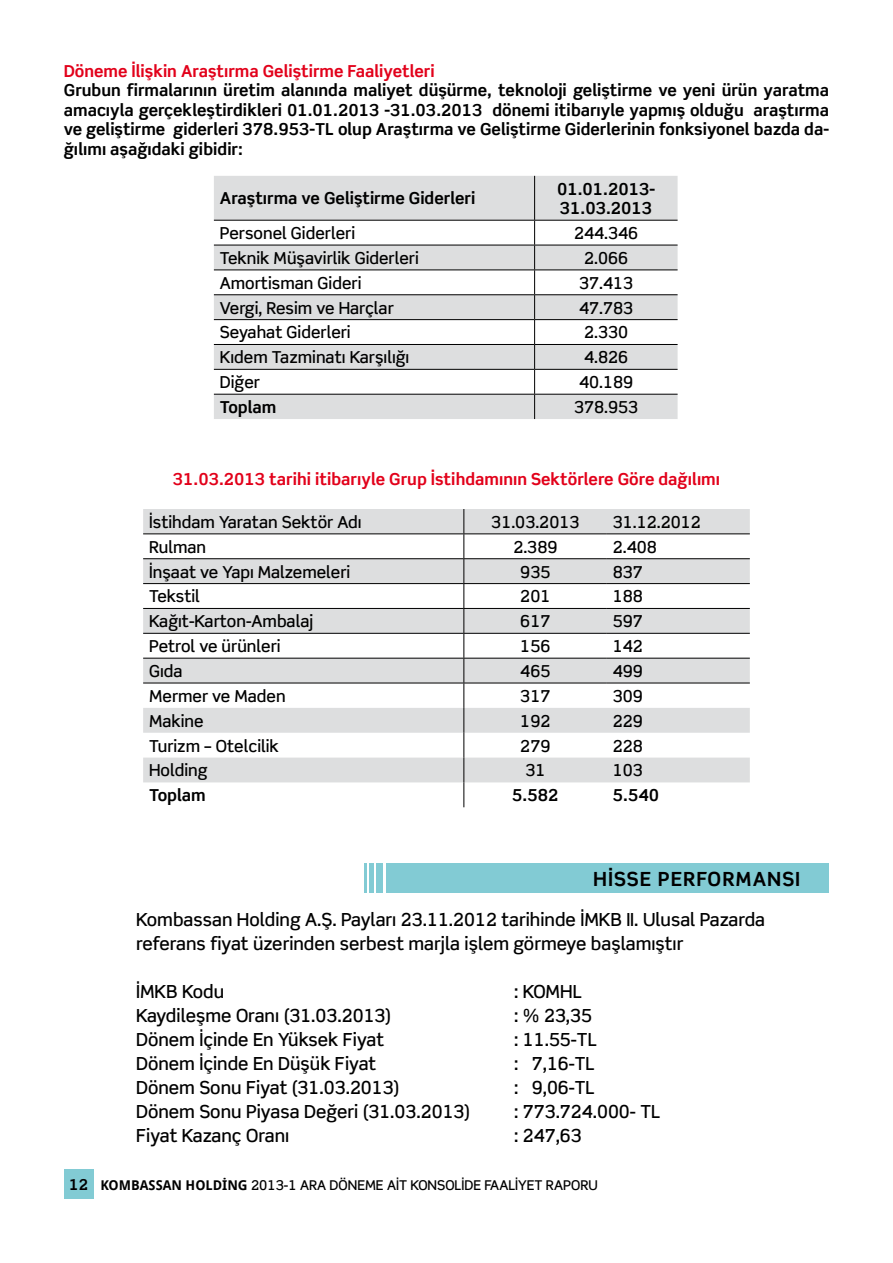
<style>
.page{position:relative;width:893px;height:1263px;background:#fff}
.page>*{position:absolute;margin:0;border:0;box-sizing:border-box;transform-origin:0 0}
.t1{font:700 19.5px "Scene Std";letter-spacing:.05em;color:#000}
.t2{font:500 18px/24px "Scene Std";color:#000}
.t3{font:500 16.5px "Scene Std";color:#000}
.t4{font:700 16.5px/19.5px "Scene Std";color:#000;text-align:justify}
.t5{font:700 16.5px "Scene Std";color:#e2001a}
.t6{font:500 13.5px "Scene Std";color:#000}
.s1{font-weight:700;font-size:15px}
.s2{font-family:"Droid Sans";font-weight:700}
</style>
<div class="page">
<svg style="left:214px;top:176px;width:464px;height:243px;fill:#dddedf"></svg>
<hr style="left:534px;top:176px;width:1px;height:44px;background:#000">
<hr style="left:214px;top:220px;width:321px;height:1px;background:#000">
<hr style="left:535px;top:220px;width:143px;height:1px;background:#000">
<hr style="left:214px;top:245px;width:321px;height:1px;background:#000">
<hr style="left:535px;top:245px;width:143px;height:1px;background:#000">
<hr style="left:214px;top:270px;width:321px;height:1px;background:#000">
<hr style="left:535px;top:270px;width:143px;height:1px;background:#000">
<hr style="left:214px;top:294px;width:321px;height:1px;background:#000">
<hr style="left:535px;top:294px;width:143px;height:1px;background:#000">
<hr style="left:214px;top:319px;width:321px;height:1px;background:#000">
<hr style="left:535px;top:319px;width:143px;height:1px;background:#000">
<hr style="left:214px;top:344px;width:321px;height:1px;background:#000">
<hr style="left:535px;top:344px;width:143px;height:1px;background:#000">
<hr style="left:214px;top:369px;width:321px;height:1px;background:#000">
<hr style="left:535px;top:369px;width:143px;height:1px;background:#000">
<hr style="left:214px;top:394px;width:321px;height:1px;background:#000">
<hr style="left:535px;top:394px;width:143px;height:1px;background:#000">
<svg style="left:534px;top:221px;width:1px;height:198px"></svg>
<svg style="left:143px;top:509px;width:607px;height:273px;fill:#dddedf"></svg>
<hr style="left:143px;top:533px;width:321px;height:1px;background:#000">
<hr style="left:464px;top:533px;width:143px;height:1px;background:#000">
<hr style="left:607px;top:533px;width:143px;height:1px;background:#000">
<hr style="left:143px;top:558px;width:321px;height:1px;background:#000">
<hr style="left:464px;top:558px;width:143px;height:1px;background:#000">
<hr style="left:607px;top:558px;width:143px;height:1px;background:#000">
<hr style="left:143px;top:583px;width:321px;height:1px;background:#000">
<hr style="left:464px;top:583px;width:143px;height:1px;background:#000">
<hr style="left:607px;top:583px;width:143px;height:1px;background:#000">
<hr style="left:143px;top:608px;width:321px;height:1px;background:#000">
<hr style="left:464px;top:608px;width:143px;height:1px;background:#000">
<hr style="left:607px;top:608px;width:143px;height:1px;background:#000">
<hr style="left:143px;top:633px;width:321px;height:1px;background:#000">
<hr style="left:464px;top:633px;width:143px;height:1px;background:#000">
<hr style="left:607px;top:633px;width:143px;height:1px;background:#000">
<hr style="left:143px;top:658px;width:321px;height:1px;background:#000">
<hr style="left:464px;top:658px;width:143px;height:1px;background:#000">
<hr style="left:607px;top:658px;width:143px;height:1px;background:#000">
<hr style="left:143px;top:683px;width:321px;height:1px;background:#000">
<hr style="left:464px;top:683px;width:143px;height:1px;background:#000">
<hr style="left:607px;top:683px;width:143px;height:1px;background:#000">
<svg style="left:463px;top:509px;width:1px;height:298px"></svg>
<div style="left:386px;top:863px;width:443px;height:30px;background:#82cbd4"></div>
<div style="left:377px;top:863px;width:6px;height:30px;background:#82cbd4"></div>
<div style="left:369px;top:863px;width:5px;height:30px;background:#82cbd4"></div>
<hr style="left:364px;top:863px;width:3px;height:30px;background:#82cbd4">
<div style="left:64px;top:1169px;width:30px;height:30px;background:#82cbd4"></div>
<p class="t5" style="left:64px;top:60px;width:372px">Döneme İlişkin Araştırma Geliştirme Faaliyetleri</p>
<p class="t4" style="left:64px;top:81px;width:767px">Grubun firmalarının üretim alanında maliyet düşürme, teknoloji geliştirme ve yeni ürün yaratma amacıyla gerçekleştirdikleri 01.01.2013 -31.03.2013 dönemi itibarıyle yapmış olduğu araştırma ve geliştirme giderleri 378.953-TL olup Araştırma ve Geliştirme Giderlerinin fonksiyonel bazda da&shy;ğılımı aşağıdaki gibidir:</p>
<p class="t4" style="left:220px;top:189px;width:257px">Araştırma ve Geliştirme Giderleri</p>
<p class="t4" style="left:557px;top:179px;width:100px">01.01.2013-<br>31.03.2013</p>
<p class="t3" style="left:220px;top:223px;width:137px">Personel Giderleri</p>
<p class="t3" style="left:574px;top:223px;width:66px">244.346</p>
<p class="t3" style="left:220px;top:248px;width:200px">Teknik Müşavirlik Giderleri</p>
<p class="t3" style="left:584px;top:248px;width:46px">2.066</p>
<p class="t3" style="left:220px;top:273px;width:143px">Amortisman Gideri</p>
<p class="t3" style="left:579px;top:273px;width:56px">37.413</p>
<p class="t3" style="left:220px;top:297px;width:175px">Vergi, Resim ve Harçlar</p>
<p class="t3" style="left:579px;top:297px;width:56px">47.783</p>
<p class="t3" style="left:220px;top:322px;width:132px">Seyahat Giderleri</p>
<p class="t3" style="left:584px;top:322px;width:46px">2.330</p>
<p class="t3" style="left:220px;top:347px;width:191px">Kıdem Tazminatı Karşılığı</p>
<p class="t3" style="left:584px;top:347px;width:46px">4.826</p>
<p class="t3" style="left:220px;top:372px;width:42px">Diğer</p>
<p class="t3" style="left:579px;top:372px;width:56px">40.189</p>
<p class="t4" style="left:220px;top:397px;width:58px">Toplam</p>
<p class="t3" style="left:574px;top:397px;width:66px">378.953</p>
<p class="t5" style="left:173px;top:468px;width:549px">31.03.2013 tarihi itibarıyle Grup İstihdamının Sektörlere Göre dağılımı</p>
<p class="t3" style="left:149px;top:512px;width:214px">İstihdam Yaratan Sektör Adı</p>
<p class="t3" style="left:491px;top:512px;width:90px">31.03.2013</p>
<p class="t3" style="left:613px;top:512px;width:90px">31.12.2012</p>
<p class="t3" style="left:149px;top:537px;width:59px">Rulman</p>
<p class="t3" style="left:513px;top:537px;width:46px">2.389</p>
<p class="t3" style="left:613px;top:537px;width:46px">2.408</p>
<p class="t3" style="left:149px;top:561px;width:203px">İnşaat ve Yapı Malzemeleri</p>
<p class="t3" style="left:520px;top:561px;width:32px">935</p>
<p class="t3" style="left:613px;top:561px;width:32px">837</p>
<p class="t3" style="left:149px;top:586px;width:52px">Tekstil</p>
<p class="t3" style="left:520px;top:586px;width:32px">201</p>
<p class="t3" style="left:613px;top:586px;width:32px">188</p>
<p class="t3" style="left:149px;top:611px;width:166px">Kağıt-Karton-Ambalaj</p>
<p class="t3" style="left:520px;top:611px;width:32px">617</p>
<p class="t3" style="left:613px;top:611px;width:32px">597</p>
<p class="t3" style="left:149px;top:636px;width:133px">Petrol ve ürünleri</p>
<p class="t3" style="left:520px;top:636px;width:32px">156</p>
<p class="t3" style="left:613px;top:636px;width:32px">142</p>
<p class="t3" style="left:149px;top:661px;width:35px">Gıda</p>
<p class="t3" style="left:520px;top:661px;width:32px">465</p>
<p class="t3" style="left:613px;top:661px;width:32px">499</p>
<p class="t3" style="left:149px;top:686px;width:138px">Mermer ve Maden</p>
<p class="t3" style="left:520px;top:686px;width:32px">317</p>
<p class="t3" style="left:613px;top:686px;width:32px">309</p>
<p class="t3" style="left:149px;top:710px;width:56px">Makine</p>
<p class="t3" style="left:520px;top:710px;width:32px">192</p>
<p class="t3" style="left:613px;top:710px;width:32px">229</p>
<p class="t3" style="left:149px;top:735px;width:131px">Turizm – Otelcilik</p>
<p class="t3" style="left:520px;top:735px;width:32px">279</p>
<p class="t3" style="left:613px;top:735px;width:32px">228</p>
<p class="t3" style="left:149px;top:760px;width:60px">Holding</p>
<p class="t3" style="left:525px;top:760px;width:22px">31</p>
<p class="t3" style="left:613px;top:760px;width:32px">103</p>
<p class="t4" style="left:149px;top:786px;width:58px">Toplam</p>
<p class="t4" style="left:512px;top:786px;width:48px">5.582</p>
<p class="t4" style="left:613px;top:786px;width:48px">5.540</p>
<p class="t1" style="left:593px;top:866px;width:209px">HİSSE PERFORMANSI</p>
<p class="t2" style="left:136px;top:908px;width:631px">Kombassan Holding A.Ş. Payları 23.11.2012 tarihinde İMKB II. Ulusal Pazarda referans fiyat üzerinden serbest marjla işlem görmeye başlamıştır</p>
<p class="t2" style="left:136px;top:980px;width:90px">İMKB Kodu</p>
<p class="t2" style="left:514px;top:980px;width:69px">: KOMHL</p>
<p class="t2" style="left:136px;top:1004px;width:257px">Kaydileşme Oranı (31.03.2013)</p>
<p class="t2" style="left:514px;top:1004px;width:80px">: % 23,35</p>
<p class="t2" style="left:136px;top:1028px;width:250px">Dönem İçinde En Yüksek Fiyat</p>
<p class="t2" style="left:514px;top:1028px;width:84px">: 11.55-TL</p>
<p class="t2" style="left:136px;top:1052px;width:242px">Dönem İçinde En Düşük Fiyat</p>
<p class="t2" style="left:514px;top:1052px;width:82px">: 7,16-TL</p>
<p class="t2" style="left:136px;top:1076px;width:265px">Dönem Sonu Fiyat (31.03.2013)</p>
<p class="t2" style="left:514px;top:1076px;width:82px">: 9,06-TL</p>
<p class="t2" style="left:136px;top:1100px;width:336px">Dönem Sonu Piyasa Değeri (31.03.2013)</p>
<p class="t2" style="left:514px;top:1100px;width:148px">: 773.724.000- TL</p>
<p class="t2" style="left:136px;top:1124px;width:155px">Fiyat Kazanç Oranı</p>
<p class="t2" style="left:514px;top:1124px;width:69px">: 247,63</p>
<p class="t6" style="left:69px;top:1176px;width:530px"><span class="s1">12</span> <span class="s2">KOMBASSAN HOLDİNG</span> 2013-1 ARA DÖNEME AİT KONSOLİDE FAALİYET RAPORU</p>
</div>
